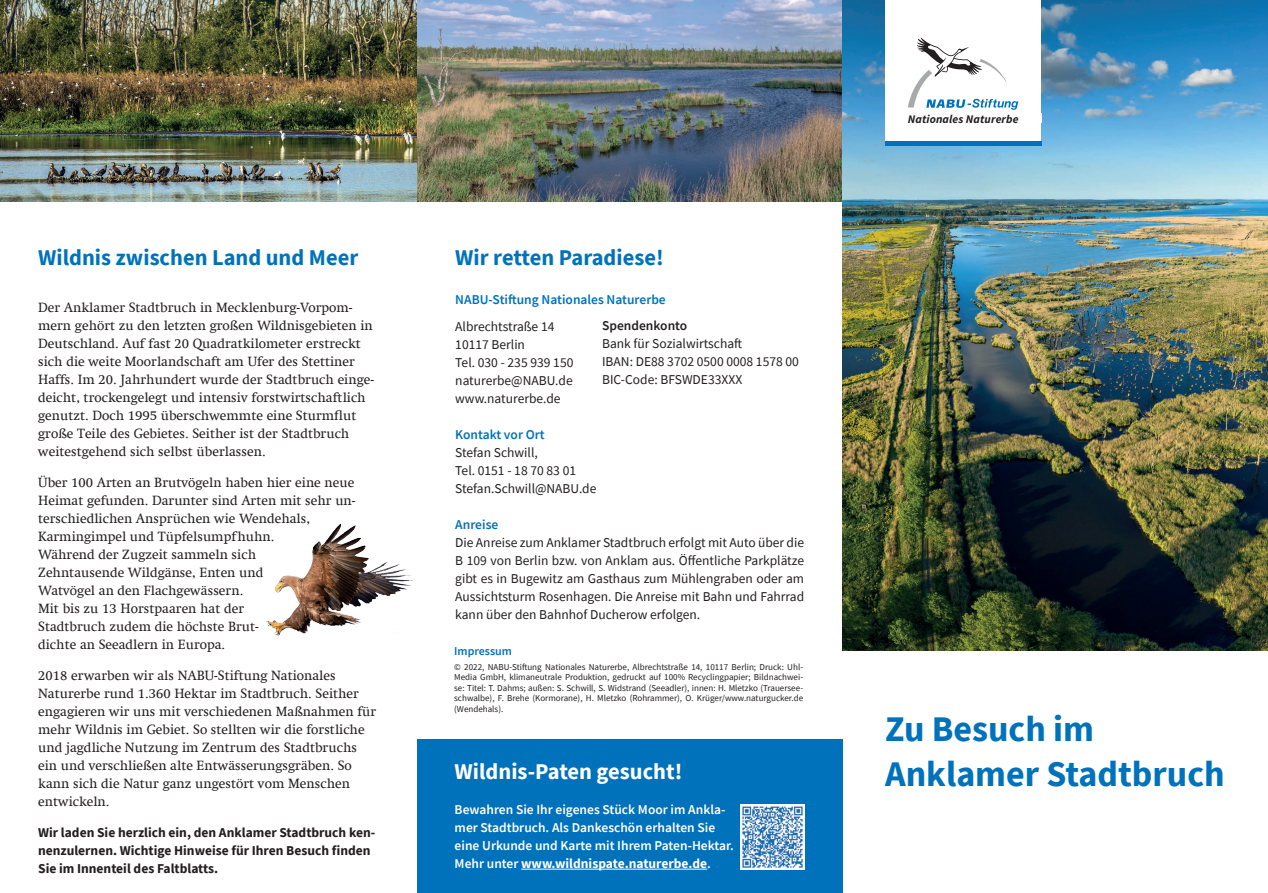
<style>
.page{position:relative;width:1268px;height:893px;background:#fff}
.page>*{position:absolute;margin:0;border:0;box-sizing:border-box;transform-origin:0 0}
.t1{font:700 36px/45px "Source Sans Pro";color:#0072bc}
.t2{font:700 22.5px "Source Sans Pro";color:#0072bc}
.t3{font:700 22.5px "Source Sans Pro";color:#fff}
.t4{font:13.5px/18px "Swift Com";color:#231f20}
.t5{font:13.5px/18px "Source Sans Pro";color:#231f20}
.t6{font:600 13.5px/18px "Source Sans Pro";color:#fff}
.t7{font:700 13.5px/18px "Source Sans Pro";color:#231f20}
.t8{font:600 13.5px "Source Sans Pro";color:#0072bc}
.t9{font:600 13.5px "Source Sans Pro";color:#231f20}
.t10{font:600 12px "Source Sans Pro";color:#0072bc}
.t11{font:italic 700 11.7px "Source Sans Pro";letter-spacing:.01em;color:#231f20}
.t12{font:9px/10.5px "Source Sans Pro";color:#231f20;text-align:justify}
.s1{font-weight:700}
</style>
<div class="page">
<div style="left:417px;top:740px;width:425px;height:153px;background:#0072bc"></div>
<img style="left:0;top:0;width:842px;height:202px">
<img style="left:842px;top:0;width:425px;height:651px">
<div style="left:885px;top:0;width:155px;height:146px;background:#fff"></div>
<hr style="left:885px;top:142px;width:155px;height:4px;background:#0072bc">
<svg style="left:908px;top:38px;width:110px;height:72px"></svg>
<hr style="left:521px;top:869px;width:186px;height:1px;background:#fff">
<img style="left:740px;top:805px;width:64px;height:64px">
<img style="left:265px;top:523px;width:148px;height:113px">
<h2 class="t2" style="left:38px;top:242px;width:321px">Wildnis zwischen Land und Meer</h2>
<p class="t4" style="left:38px;top:299px;width:337px">Der Anklamer Stadtbruch in Mecklenburg-Vorpom&shy;mern gehört zu den letzten großen Wildnisgebieten in Deutschland. Auf fast 20 Quadratkilometer erstreckt sich die weite Moorlandschaft am Ufer des Stettiner Haffs. Im 20. Jahrhundert wurde der Stadtbruch einge&shy;deicht, trockengelegt und intensiv forstwirtschaftlich genutzt. Doch 1995 überschwemmte eine Sturmflut große Teile des Gebietes. Seither ist der Stadtbruch weitestgehend sich selbst überlassen.</p>
<p class="t4" style="left:38px;top:474px;width:319px">Über 100 Arten an Brutvögeln haben hier eine neue Heimat gefunden. Darunter sind Arten mit sehr un&shy;terschiedlichen Ansprüchen wie Wendehals, Karmingimpel und Tüpfelsumpfhuhn.<br>Während der Zugzeit sammeln sich<br>Zehntausende Wildgänse, Enten und<br>Watvögel an den Flachgewässern.<br>Mit bis zu 13 Horstpaaren hat der<br>Stadtbruch zudem die höchste Brut-<br>dichte an Seeadlern in Europa.</p>
<p class="t4" style="left:38px;top:666px;width:339px">2018 erwarben wir als NABU-Stiftung Nationales Naturerbe rund 1.360 Hektar im Stadtbruch. Seither engagieren wir uns mit verschiedenen Maßnahmen für mehr Wildnis im Gebiet. So stellten wir die forstliche und jagdliche Nutzung im Zentrum des Stadtbruchs ein und verschließen alte Entwässerungsgräben. So kann sich die Natur ganz ungestört vom Menschen entwickeln.</p>
<p class="t7" style="left:38px;top:823px;width:338px">Wir laden Sie herzlich ein, den Anklamer Stadtbruch ken&shy;nenzulernen. Wichtige Hinweise für Ihren Besuch finden<br>Sie im Innenteil des Faltblatts.</p>
<h2 class="t2" style="left:455px;top:242px;width:210px">Wir retten Paradiese!</h2>
<p class="t8" style="left:455px;top:291px;width:212px">NABU-Stiftung Nationales Naturerbe</p>
<p class="t5" style="left:455px;top:317px;width:120px">Albrechtstraße 14<br>10117 Berlin<br>Tel. 030 - 235 939 150 naturerbe@NABU.de www.naturerbe.de</p>
<p class="t8" style="left:455px;top:425px;width:91px">Kontakt vor Ort</p>
<p class="t5" style="left:455px;top:443px;width:143px">Stefan Schwill,<br>Tel. 0151 - 18 70 83 01<br>Stefan.Schwill@NABU.de</p>
<p class="t8" style="left:455px;top:515px;width:45px">Anreise</p>
<p class="t5" style="left:455px;top:533px;width:350px;text-align:justify">Die Anreise zum Anklamer Stadtbruch erfolgt mit Auto über die B 109 von Berlin bzw. von Anklam aus. Öffentliche Parkplätze gibt es in Bugewitz am Gasthaus zum Mühlengraben oder am Aussichtsturm Rosenhagen. Die Anreise mit Bahn und Fahrrad kann über den Bahnhof Ducherow erfolgen.</p>
<p class="t10" style="left:454px;top:643px;width:59px">Impressum</p>
<p class="t12" style="left:454px;top:661px;width:350px">© 2022, NABU-Stiftung Nationales Naturerbe, Albrechtstraße 14, 10117 Berlin; Druck: Uhl-Media GmbH, klimaneutrale Produktion, gedruckt auf 100% Recyclingpapier; Bildnachwei&shy;se: Titel: T. Dahms; außen: S. Schwill, S. Widstrand (Seeadler), innen: H. Mletzko (Trauersee&shy;schwalbe), F. Brehe (Kormorane), H. Mletzko (Rohrammer), O. Krüger/www.naturgucker.de (Wendehals).</p>
<p class="t9" style="left:602px;top:316px;width:87px">Spendenkonto</p>
<p class="t5" style="left:602px;top:334px;width:198px">Bank für Sozialwirtschaft<br>IBAN: DE88 3702 0500 0008 1578 00<br>BIC-Code: BFSWDE33XXX</p>
<h2 class="t3" style="left:454px;top:756px;width:229px">Wildnis-Paten gesucht!</h2>
<p class="t6" style="left:454px;top:800px;width:281px">Bewahren Sie Ihr eigenes Stück Moor im Ankla&shy;mer Stadtbruch. Als Dankeschön erhalten Sie eine Urkunde und Karte mit Ihrem Paten-Hektar.<br>Mehr unter <span class="s1">www.wildnispate.naturerbe.de</span>.</p>
<p class="t11" style="left:907px;top:111px;width:112px">Nationales Naturerbe</p>
<h1 class="t1" style="left:884px;top:706px;width:341px">Zu Besuch im<br>Anklamer Stadtbruch</h1>
</div>
